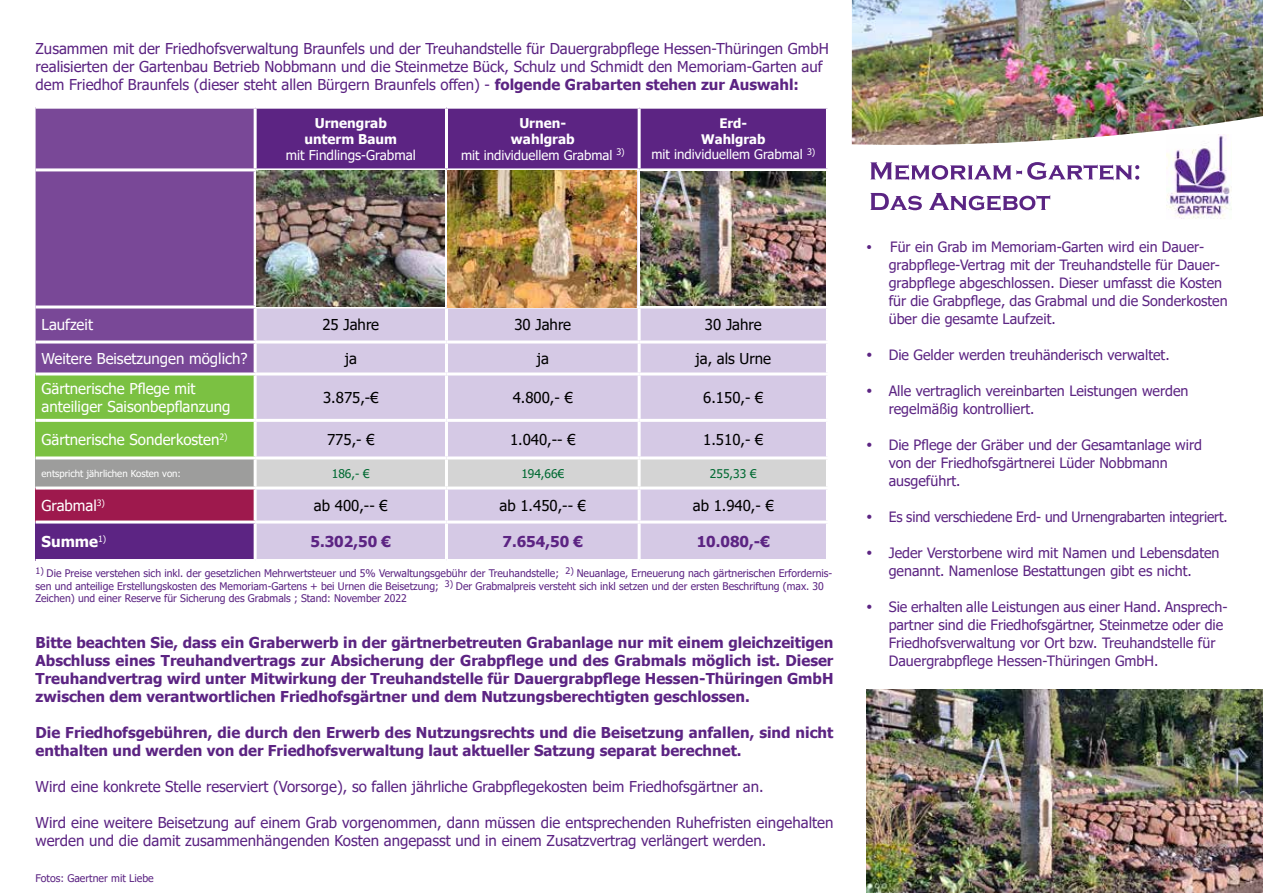
<style>
.page{position:relative;width:1263px;height:893px;background:#fff}
.page>*{position:absolute;margin:0;border:0;box-sizing:border-box;transform-origin:0 0}
.t1{font:15px/18px "Tahoma";color:#5c2483}
.t2{font:700 15px/18px "Tahoma";color:#5c2483;text-align:justify}
.t3{font:15px/18px "Tahoma";color:#fff}
.t4{font:15px "Tahoma";color:#000}
.t5{font:700 15px "Tahoma";color:#fff}
.t6{font:14.25px/18px "Tahoma";color:#5c2483}
.t7{font:700 13.5px/16.2px "Tahoma";color:#fff;text-align:center}
.t8{font:13.5px "Tahoma";color:#fff}
.t9{font:13.2px/15.9px "Tahoma";color:#fff;text-align:center}
.t10{font:12px "Tahoma";color:#006a32}
.t11{font:10.5px/12.6px "Tahoma";color:#5c2483}
.t12{font:9.6px "Tahoma";color:#fff}
.s1{font-weight:700}
</style>
<div class="page">
<img style="left:852px;top:0;width:411px;height:145px">
<svg style="left:870px;top:162px;width:269px;height:18px"></svg>
<svg style="left:870px;top:193px;width:180px;height:18px"></svg>
<img style="left:866px;top:689px;width:397px;height:204px">
<div style="left:36px;top:109px;width:218px;height:263px;background:#794897"></div>
<div style="left:257px;top:109px;width:569px;height:59px;background:#5c2483"></div>
<div style="left:257px;top:171px;width:569px;height:388px;background:#d5c9e5"></div>
<div style="left:36px;top:374px;width:219px;height:46px;background:#7bc142"></div>
<div style="left:36px;top:420px;width:219px;height:38px;background:#7bc142"></div>
<div style="left:36px;top:458px;width:219px;height:30px;background:#9d9d9c"></div>
<div style="left:257px;top:459px;width:569px;height:27px;background:#d4d4d4"></div>
<div style="left:36px;top:488px;width:219px;height:34px;background:#9e194d"></div>
<div style="left:36px;top:522px;width:219px;height:38px;background:#5c2483"></div>
<hr style="left:445px;top:109px;width:3px;height:59px;background:#fff">
<hr style="left:638px;top:109px;width:3px;height:59px;background:#fff">
<hr style="left:36px;top:168px;width:219px;height:3px;background:#fff">
<hr style="left:445px;top:171px;width:3px;height:134px;background:#fff">
<hr style="left:638px;top:171px;width:3px;height:134px;background:#fff">
<hr style="left:36px;top:305px;width:219px;height:3px;background:#fff">
<hr style="left:255px;top:305px;width:191px;height:3px;background:#fff">
<hr style="left:446px;top:305px;width:193px;height:3px;background:#fff">
<hr style="left:445px;top:308px;width:3px;height:33px;background:#fff">
<hr style="left:639px;top:305px;width:190px;height:3px;background:#fff">
<hr style="left:638px;top:308px;width:3px;height:33px;background:#fff">
<hr style="left:36px;top:341px;width:219px;height:3px;background:#fff">
<hr style="left:255px;top:341px;width:191px;height:3px;background:#fff">
<hr style="left:446px;top:341px;width:193px;height:3px;background:#fff">
<hr style="left:445px;top:343px;width:3px;height:29px;background:#fff">
<hr style="left:639px;top:341px;width:190px;height:3px;background:#fff">
<hr style="left:638px;top:343px;width:3px;height:29px;background:#fff">
<hr style="left:36px;top:372px;width:219px;height:3px;background:#fff">
<hr style="left:255px;top:372px;width:191px;height:3px;background:#fff">
<hr style="left:254px;top:375px;width:3px;height:44px;background:#fff">
<hr style="left:446px;top:372px;width:193px;height:3px;background:#fff">
<hr style="left:445px;top:375px;width:3px;height:44px;background:#fff">
<hr style="left:639px;top:372px;width:190px;height:3px;background:#fff">
<hr style="left:638px;top:375px;width:3px;height:44px;background:#fff">
<hr style="left:36px;top:419px;width:219px;height:3px;background:#fff">
<hr style="left:255px;top:419px;width:191px;height:3px;background:#fff">
<hr style="left:254px;top:422px;width:3px;height:34px;background:#fff">
<hr style="left:446px;top:419px;width:193px;height:3px;background:#fff">
<hr style="left:445px;top:422px;width:3px;height:34px;background:#fff">
<hr style="left:639px;top:419px;width:190px;height:3px;background:#fff">
<hr style="left:638px;top:422px;width:3px;height:34px;background:#fff">
<hr style="left:36px;top:456px;width:219px;height:3px;background:#fff">
<hr style="left:255px;top:456px;width:191px;height:3px;background:#fff">
<hr style="left:254px;top:459px;width:3px;height:27px;background:#fff">
<hr style="left:446px;top:456px;width:193px;height:3px;background:#fff">
<hr style="left:445px;top:459px;width:3px;height:27px;background:#fff">
<hr style="left:639px;top:456px;width:190px;height:3px;background:#fff">
<hr style="left:638px;top:459px;width:3px;height:27px;background:#fff">
<hr style="left:36px;top:486px;width:219px;height:3px;background:#fff">
<hr style="left:255px;top:486px;width:191px;height:3px;background:#fff">
<hr style="left:254px;top:489px;width:3px;height:32px;background:#fff">
<hr style="left:446px;top:486px;width:193px;height:3px;background:#fff">
<hr style="left:445px;top:489px;width:3px;height:32px;background:#fff">
<hr style="left:639px;top:486px;width:190px;height:3px;background:#fff">
<hr style="left:638px;top:489px;width:3px;height:32px;background:#fff">
<hr style="left:36px;top:521px;width:219px;height:3px;background:#fff">
<hr style="left:255px;top:521px;width:191px;height:3px;background:#fff">
<hr style="left:254px;top:524px;width:3px;height:35px;background:#fff">
<hr style="left:446px;top:521px;width:193px;height:3px;background:#fff">
<hr style="left:445px;top:524px;width:3px;height:35px;background:#fff">
<hr style="left:639px;top:521px;width:190px;height:3px;background:#fff">
<hr style="left:638px;top:524px;width:3px;height:35px;background:#fff">
<hr style="left:36px;top:559px;width:219px;height:3px;background:#fff">
<img style="left:641px;top:171px;width:185px;height:134px">
<img style="left:1166px;top:134px;width:66px;height:85px">
<img style="left:448px;top:171px;width:188px;height:136px">
<img style="left:257px;top:171px;width:187px;height:135px">
<p class="t1" style="left:36px;top:40px;width:795px">Zusammen mit der Friedhofsverwaltung Braunfels und der Treuhandstelle für Dauergrabpflege Hessen-Thüringen GmbH realisierten der Gartenbau Betrieb Nobbmann und die Steinmetze Bück, Schulz und Schmidt den Memoriam-Garten auf dem Friedhof Braunfels (dieser steht allen Bürgern Braunfels offen) - <span class="s1">folgende Grabarten stehen zur Auswahl:</span></p>
<p class="t7" style="left:305px;top:115px;width:94px">Urnengrab unterm Baum</p>
<p class="t8" style="left:286px;top:146px;width:132px">mit Findlings-Grabmal</p>
<p class="t7" style="left:511px;top:115px;width:65px">Urnen&shy;wahlgrab</p>
<p class="t9" style="left:461px;top:148px;width:165px">mit individuellem Grabmal <sup>3)</sup></p>
<p class="t9" style="left:651px;top:116px;width:165px"><span class="s1">Erd-<br>Wahlgrab<br></span>mit individuellem Grabmal <sup>3)</sup></p>
<p class="t3" style="left:42px;top:317px;width:53px">Laufzeit</p>
<p class="t4" style="left:322px;top:315px;width:58px">25 Jahre</p>
<p class="t4" style="left:514px;top:315px;width:58px">30 Jahre</p>
<p class="t4" style="left:705px;top:315px;width:58px">30 Jahre</p>
<p class="t3" style="left:42px;top:350px;width:207px">Weitere Beisetzungen möglich?</p>
<p class="t4" style="left:345px;top:348px;width:14px">ja</p>
<p class="t4" style="left:537px;top:348px;width:14px">ja</p>
<p class="t4" style="left:695px;top:348px;width:77px">ja, als Urne</p>
<p class="t3" style="left:42px;top:380px;width:190px">Gärtnerische Pflege mit anteiliger Saisonbepflanzung</p>
<p class="t4" style="left:323px;top:387px;width:57px">3.875,-€</p>
<p class="t4" style="left:513px;top:387px;width:62px">4.800,- €</p>
<p class="t4" style="left:703px;top:387px;width:62px">6.150,- €</p>
<p class="t3" style="left:42px;top:431px;width:188px">Gärtnerische Sonderkosten<sup>2)</sup></p>
<p class="t4" style="left:327px;top:429px;width:49px">775,- €</p>
<p class="t4" style="left:510px;top:429px;width:67px">1.040,-- €</p>
<p class="t4" style="left:703px;top:429px;width:62px">1.510,- €</p>
<p class="t12" style="left:42px;top:467px;width:141px">entspricht jährlichen Kosten von:</p>
<p class="t10" style="left:332px;top:465px;width:39px">186,- €</p>
<p class="t10" style="left:521px;top:465px;width:44px">194,66€</p>
<p class="t10" style="left:710px;top:465px;width:48px">255,33 €</p>
<p class="t3" style="left:42px;top:497px;width:65px">Grabmal<sup>3)</sup></p>
<p class="t4" style="left:314px;top:495px;width:75px">ab 400,-- €</p>
<p class="t4" style="left:500px;top:495px;width:88px">ab 1.450,-- €</p>
<p class="t4" style="left:693px;top:495px;width:83px">ab 1.940,- €</p>
<p class="t5" style="left:42px;top:531px;width:66px">Summe<sup>1)</sup></p>
<p class="t2" style="left:310px;top:533px;width:82px">5.302,50 €</p>
<p class="t2" style="left:502px;top:533px;width:82px">7.654,50 €</p>
<p class="t2" style="left:697px;top:533px;width:75px">10.080,-€</p>
<p class="t11" style="left:36px;top:568px;width:798px"><sup>1)</sup> Die Preise verstehen sich inkl. der gesetzlichen Mehrwertsteuer und 5% Verwaltungsgebühr der Treuhandstelle; <sup>2)</sup> Neuanlage, Erneuerung nach gärtnerischen Erfordernis&shy;sen und anteilige Erstellungskosten des Memoriam-Gartens + bei Urnen die Beisetzung; <sup>3)</sup> Der Grabmalpreis versteht sich inkl setzen und der ersten Beschriftung (max. 30<br>Zeichen) und einer Reserve für Sicherung des Grabmals ; Stand: November 2022</p>
<p class="t2" style="left:36px;top:634px;width:799px">Bitte beachten Sie, dass ein Graberwerb in der gärtnerbetreuten Grabanlage nur mit einem gleichzeitigen Abschluss eines Treuhandvertrags zur Absicherung der Grabpflege und des Grabmals möglich ist. Dieser Treuhandvertrag wird unter Mitwirkung der Treuhandstelle für Dauergrabpflege Hessen-Thüringen GmbH zwischen dem verantwortlichen Friedhofsgärtner und dem Nutzungsberechtigten geschlossen.</p>
<p class="t2" style="left:36px;top:724px;width:799px">Die Friedhofsgebühren, die durch den Erwerb des Nutzungsrechts und die Beisetzung anfallen, sind nicht enthalten und werden von der Friedhofsverwaltung laut aktueller Satzung separat berechnet.</p>
<p class="t1" style="left:36px;top:778px;width:729px">Wird eine konkrete Stelle reserviert (Vorsorge), so fallen jährliche Grabpflegekosten beim Friedhofsgärtner an.</p>
<p class="t1" style="left:36px;top:814px;width:799px">Wird eine weitere Beisetzung auf einem Grab vorgenommen, dann müssen die entsprechenden Ruhefristen eingehalten werden und die damit zusammenhängenden Kosten angepasst und in einem Zusatzvertrag verlängert werden.</p>
<p class="t11" style="left:36px;top:872px;width:120px">Fotos: Gaertner mit Liebe</p>
<p class="t6" style="left:889px;top:239px;width:340px;text-indent:-22px">• Für ein Grab im Memoriam-Garten wird ein Dauer&shy;grabpflege-Vertrag mit der Treuhandstelle für Dauer&shy;grabpflege abgeschlossen. Dieser umfasst die Kosten für die Grabpflege, das Grabmal und die Sonderkosten über die gesamte Laufzeit.</p>
<p class="t6" style="left:866px;top:347px;width:305px">• Die Gelder werden treuhänderisch verwaltet.</p>
<p class="t6" style="left:889px;top:383px;width:301px;text-indent:-23px">• Alle vertraglich vereinbarten Leistungen werden regelmäßig kontrolliert.</p>
<p class="t6" style="left:889px;top:437px;width:315px;text-indent:-23px">• Die Pflege der Gräber und der Gesamtanlage wird von der Friedhofsgärtnerei Lüder Nobbmann ausgeführt.</p>
<p class="t6" style="left:866px;top:509px;width:363px">• Es sind verschiedene Erd- und Urnengrabarten integriert.</p>
<p class="t6" style="left:866px;top:545px;width:355px;text-align:center">• Jeder Verstorbene wird mit Namen und Lebensdaten genannt. Namenlose Bestattungen gibt es nicht.</p>
<p class="t6" style="left:889px;top:599px;width:340px;text-indent:-23px">• Sie erhalten alle Leistungen aus einer Hand. Ansprech&shy;partner sind die Friedhofsgärtner, Steinmetze oder die Friedhofsverwaltung vor Ort bzw. Treuhandstelle für Dauergrabpflege Hessen-Thüringen GmbH.</p>
</div>
